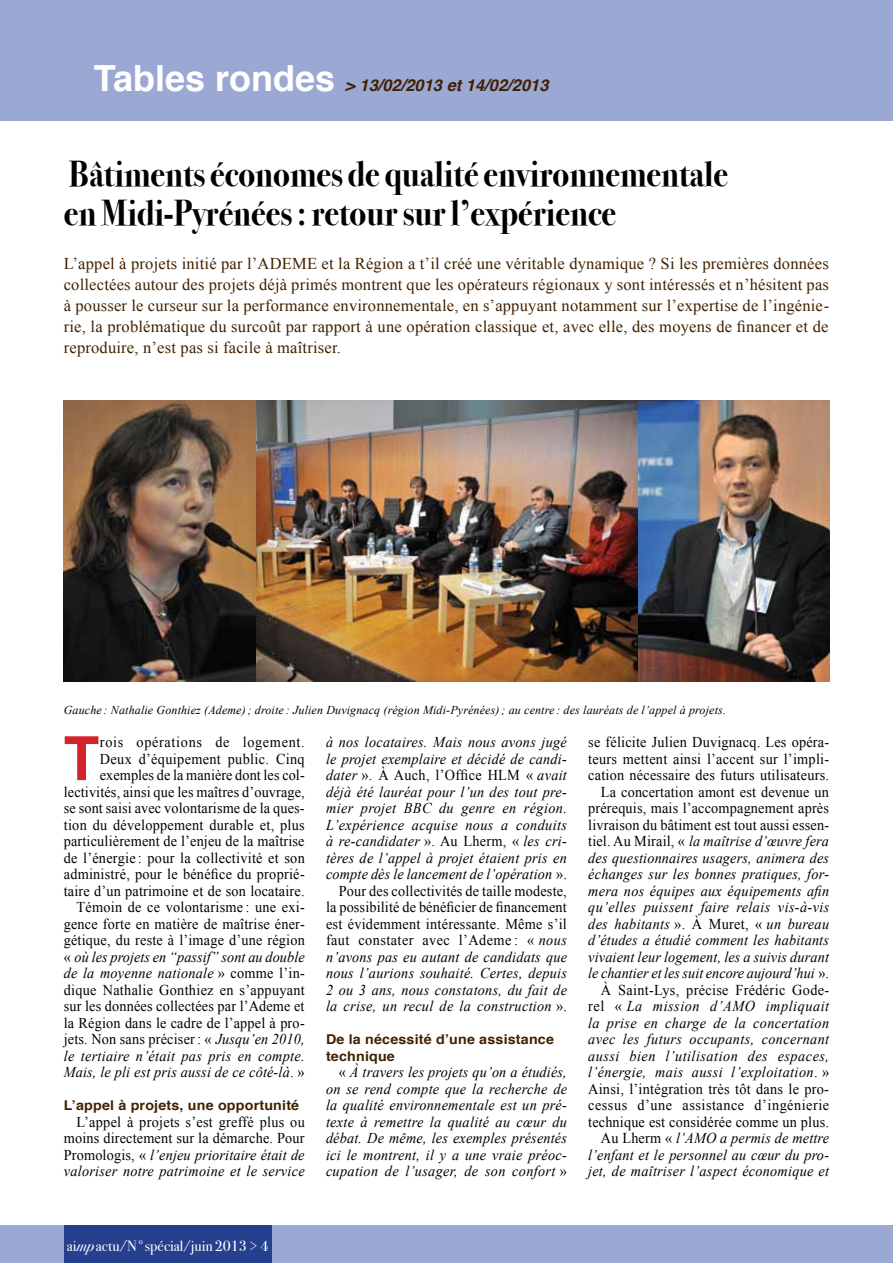
<style>
.page{position:relative;width:893px;height:1263px;background:#fff}
.page>*{position:absolute;margin:0;border:0;box-sizing:border-box;transform-origin:0 0}
.t1{font:700 60.9px "Helvetica";color:#d2232a;scale:.95 1}
.t2{font:36px/39px "Bodoni Svty Two ITCTT Bold";color:#000;scale:.92 1}
.t3{font:16.5px/21px "Times New Roman";letter-spacing:.01em;color:#412101;text-align:justify}
.t4{font:italic 700 16.5px "Helvetica";color:#412101}
.t5{font:italic 15px/16.5px "Times New Roman";letter-spacing:.02em;color:#000;text-align:right;scale:.95 1}
.t6{font:15px/16.5px "Times New Roman";letter-spacing:.015em;color:#000;text-align:right;scale:.95 1}
.t7{font:15px "Bodoni Svty Two ITCTT Book";color:#fff}
.t8{font:700 13.5px/16.5px "Helvetica";letter-spacing:.015em;color:#412101;scale:1.06 1}
.t9{font:italic 12px "Times New Roman";letter-spacing:.01em;color:#000}
.s1{font-style:normal;font-size:36px;color:#fff}
.s2{font-style:italic}
.s3{font-style:normal}
.s4{font-family:"Bodoni Svty Two ITCTT Book Ita"}
</style>
<div class="page">
<div style="left:0;top:0;width:893px;height:120px;background:#9ba8d4"></div>
<div style="left:0;top:1226px;width:893px;height:37px;background:#9ba8d4"></div>
<div style="left:64px;top:1226px;width:207px;height:37px;background:#25408f"></div>
<img style="left:64px;top:400px;width:765px;height:281px">
<p class="t4" style="left:94px;top:71px;width:456px"><span class="s1">Tables rondes</span> &gt; 13/02/2013 et 14/02/2013</p>
<h2 class="t2" style="left:64px;top:151px;width:724px">Bâtiments économes de qualité environnementale en Midi-Pyrénées : retour sur l’expérience</h2>
<p class="t3" style="left:64px;top:252px;width:767px">L’appel à projets initié par l’ADEME et la Région a t’il créé une véritable dynamique ? Si les premières données collectées autour des projets déjà primés montrent que les opérateurs régionaux y sont intéressés et n’hésitent pas à pousser le curseur sur la performance environnementale, en s’appuyant notamment sur l’expertise de l’ingénie&shy;rie, la problématique du surcoût par rapport à une opération classique et, avec elle, des moyens de financer et de reproduire, n’est pas si facile à maîtriser.</p>
<p class="t9" style="left:64px;top:702px;width:664px">Gauche : Nathalie Gonthiez (Ademe); droite : Julien Duvignacq (région Midi-Pyrénées); au centre : des lauréats de l’appel à projets.</p>
<h1 class="t1" style="left:64px;top:709px;width:39px">T</h1>
<p class="t6" style="left:64px;top:734px;width:255px">rois opérations de logement.<br>Deux d’équipement public. Cinq exemples de la manière dont les col&shy;lectivités, ainsi que les maîtres d’ouvrage, se sont saisi avec volontarisme de la ques&shy;tion du développement durable et, plus particulièrement de l’enjeu de la maîtrise de l’énergie : pour la collectivité et son administré, pour le bénéfice du proprié&shy;taire d’un patrimoine et de son locataire.<br>Témoin de ce volontarisme : une exi&shy;gence forte en matière de maîtrise éner&shy;gétique, du reste à l’image d’une région « <span class="s2">où les projets en “passif” sont au double de la moyenne nationale</span> » comme l’in&shy;dique Nathalie Gonthiez en s’appuyant sur les données collectées par l’Ademe et la Région dans le cadre de l’appel à pro&shy;jets. Non sans préciser: « <span class="s2">Jusqu’en 2010, le tertiaire n’était pas pris en compte.<br>Mais, le pli est pris aussi de ce côté-là</span>. »</p>
<p class="t8" style="left:64px;top:1097px;width:224px">L’appel à projets, une opportunité</p>
<p class="t6" style="left:64px;top:1113px;width:255px;text-align:justify;text-indent:13px">L’appel à projets s’est greffé plus ou moins directement sur la démarche. Pour Promologis, « <span class="s2">l’enjeu prioritaire était de valoriser notre patrimoine et le service</span></p>
<p class="t5" style="left:326px;top:733px;width:255px">à nos locataires. Mais nous avons jugé le projet exemplaire et décidé de candi&shy;dater <span class="s3">». À Auch, l’Office HLM «</span> avait déjà été lauréat pour l’un des tout pre&shy;mier projet BBC du genre en région.<br>L’expérience acquise nous a conduits à re-candidater <span class="s3">». Au Lherm, «</span> les cri&shy;tères de l’appel à projet étaient pris en compte dès le lancement de l’opération <span class="s3">».<br>Pour des collectivités de taille modeste, la possibilité de bénéficier de financement est évidemment intéressante. Même s’il faut constater avec l’Ademe : «</span> nous n’avons pas eu autant de candidats que nous l’aurions souhaité. Certes, depuis 2 ou 3 ans, nous constatons, du fait de la crise, un recul de la construction <span class="s3">».</span></p>
<p class="t8" style="left:326px;top:1031px;width:217px">De la nécessité d’une assistance technique</p>
<p class="t5" style="left:326px;top:1063px;width:255px;text-align:justify;text-indent:13px"><span class="s3">«</span> À travers les projets qu’on a étudiés, on se rend compte que la recherche de la qualité environnementale est un pré&shy;texte à remettre la qualité au cœur du débat. De même, les exemples présentés ici le montrent, il y a une vraie préoc&shy;cupation de l’usager, de son confort <span class="s3">»</span></p>
<p class="t5" style="left:588px;top:733px;width:255px"><span class="s3">se félicite Julien Duvignacq. Les opéra&shy;teurs mettent ainsi l’accent sur l’impli&shy;cation nécessaire des futurs utilisateurs.<br>La concertation amont est devenue un prérequis, mais l’accompagnement après livraison du bâtiment est tout aussi essen&shy;tiel. Au Mirail, «</span> la maîtrise d’œuvre fera des questionnaires usagers, animera des échanges sur les bonnes pratiques, for&shy;mera nos équipes aux équipements afin qu’elles puissent faire relais vis-à-vis des habitants <span class="s3">». À Muret, «</span> un bureau d’études a étudié comment les habitants vivaient leur logement, les a suivis durant le chantier et les suit encore aujourd’hui <span class="s3">».<br>À Saint-Lys, précise Frédéric Gode&shy;rel «</span> La mission d’AMO impliquait la prise en charge de la concertation avec les futurs occupants, concernant aussi bien l’utilisation des espaces, l’énergie, mais aussi l’exploitation<span class="s3">. » Ainsi, l’intégration très tôt dans le pro&shy;cessus d’une assistance d’ingénierie technique est considérée comme un plus.<br>Au Lherm «</span> l’AMO a permis de mettre l’enfant et le personnel au cœur du pro&shy;jet, de maîtriser l’aspect économique et</p>
<p class="t7" style="left:67px;top:1234px;width:203px">ai<span class="s4">mp</span> actu/N°spécial/juin2013 &gt; 4</p>
</div>
